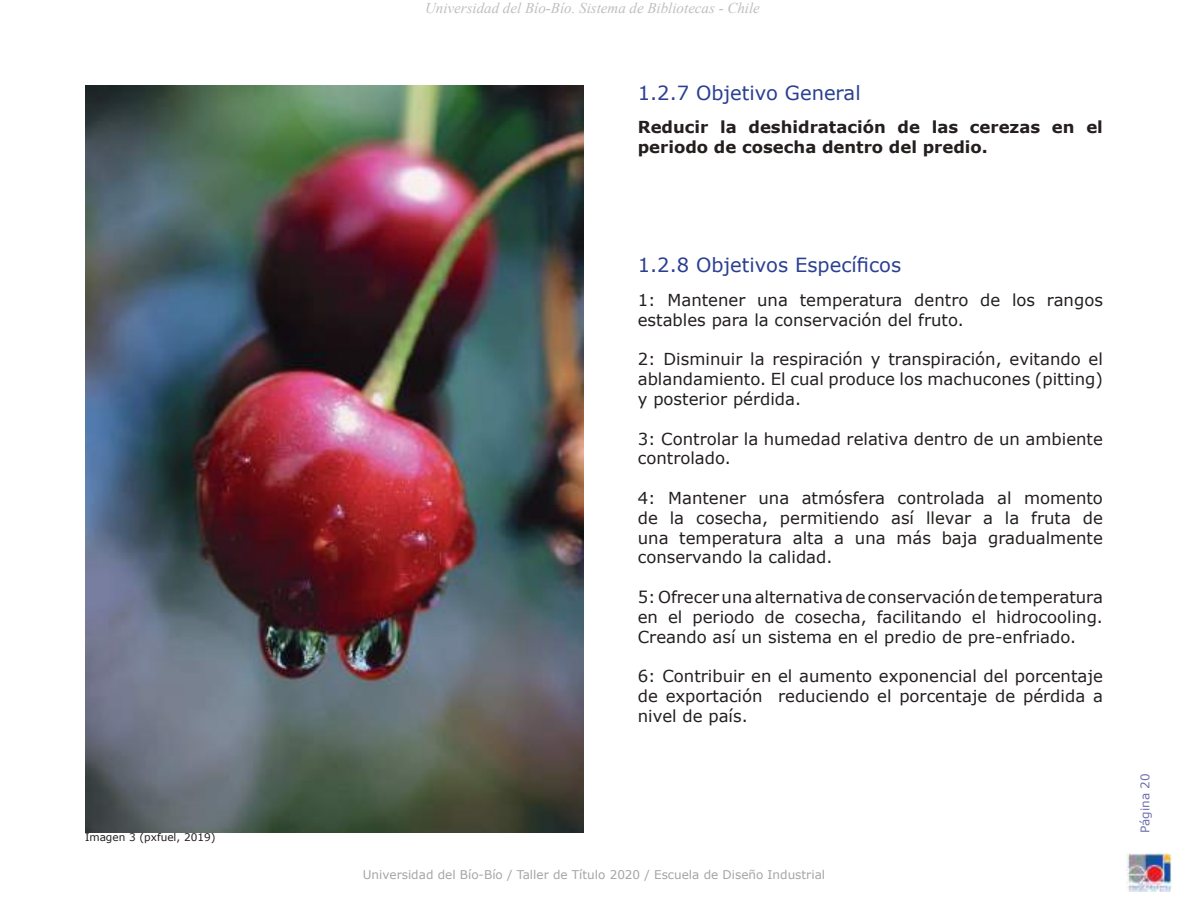
<style>
.page{position:relative;width:1188px;height:918px;background:#fff}
.page>*{position:absolute;margin:0;border:0;box-sizing:border-box;transform-origin:0 0}
.t1{font:19.5px "Verdana";color:#2a3f91}
.t2{font:16.5px/19.8px "Verdana";color:#241f1f;text-align:justify}
.t3{font:700 16.5px/19.8px "Verdana";color:#241f1f}
.t4{font:italic 15px "Times New Roman";color:#bfbfbf}
.t5{font:12px "Verdana";color:#a4a5a6}
.t6{font:12px "Verdana";color:#7071af}
.t7{font:10.5px "Verdana";color:#241f1f}
</style>
<div class="page">
<img style="left:1126px;top:853px;width:45px;height:39px">
<img style="left:85px;top:85px;width:499px;height:748px">
<p class="t7" style="left:85px;top:830px;width:132px">Imagen 3 (pxfuel, 2019)</p>
<p class="t4" style="left:425px;top:-2px;width:336px">Universidad del Bío-Bío. Sistema de Bibliotecas - Chile</p>
<p class="t1" style="left:638px;top:80px;width:224px">1.2.7 Objetivo General</p>
<p class="t3" style="left:638px;top:117px;width:467px">Reducir la deshidratación de las cerezas en el periodo de cosecha dentro del predio.</p>
<p class="t1" style="left:638px;top:252px;width:265px">1.2.8 Objetivos Específicos</p>
<p class="t2" style="left:638px;top:290px;width:467px">1: Mantener una temperatura dentro de los rangos estables para la conservación del fruto.</p>
<p class="t2" style="left:638px;top:350px;width:467px">2: Disminuir la respiración y transpiración, evitando el ablandamiento. El cual produce los machucones (pitting) y posterior pérdida.</p>
<p class="t2" style="left:638px;top:429px;width:467px">3: Controlar la humedad relativa dentro de un ambiente controlado.</p>
<p class="t2" style="left:638px;top:488px;width:467px">4: Mantener una atmósfera controlada al momento de la cosecha, permitiendo así llevar a la fruta de una temperatura alta a una más baja gradualmente conservando la calidad.</p>
<p class="t2" style="left:638px;top:587px;width:467px">5: Ofrecer una alternativa de conservación de temperatura en el periodo de cosecha, facilitando el hidrocooling.<br>Creando así un sistema en el predio de pre-enfriado.</p>
<p class="t2" style="left:638px;top:667px;width:467px">6: Contribuir en el aumento exponencial del porcentaje de exportación reduciendo el porcentaje de pérdida a nivel de país.</p>
<p class="t5" style="left:363px;top:867px;width:464px">Universidad del Bío-Bío / Taller de Título 2020 / Escuela de Diseño Industrial</p>
<p class="t6" style="left:1137px;top:833px;width:61px;rotate:-90deg">Página 20</p>
</div>
